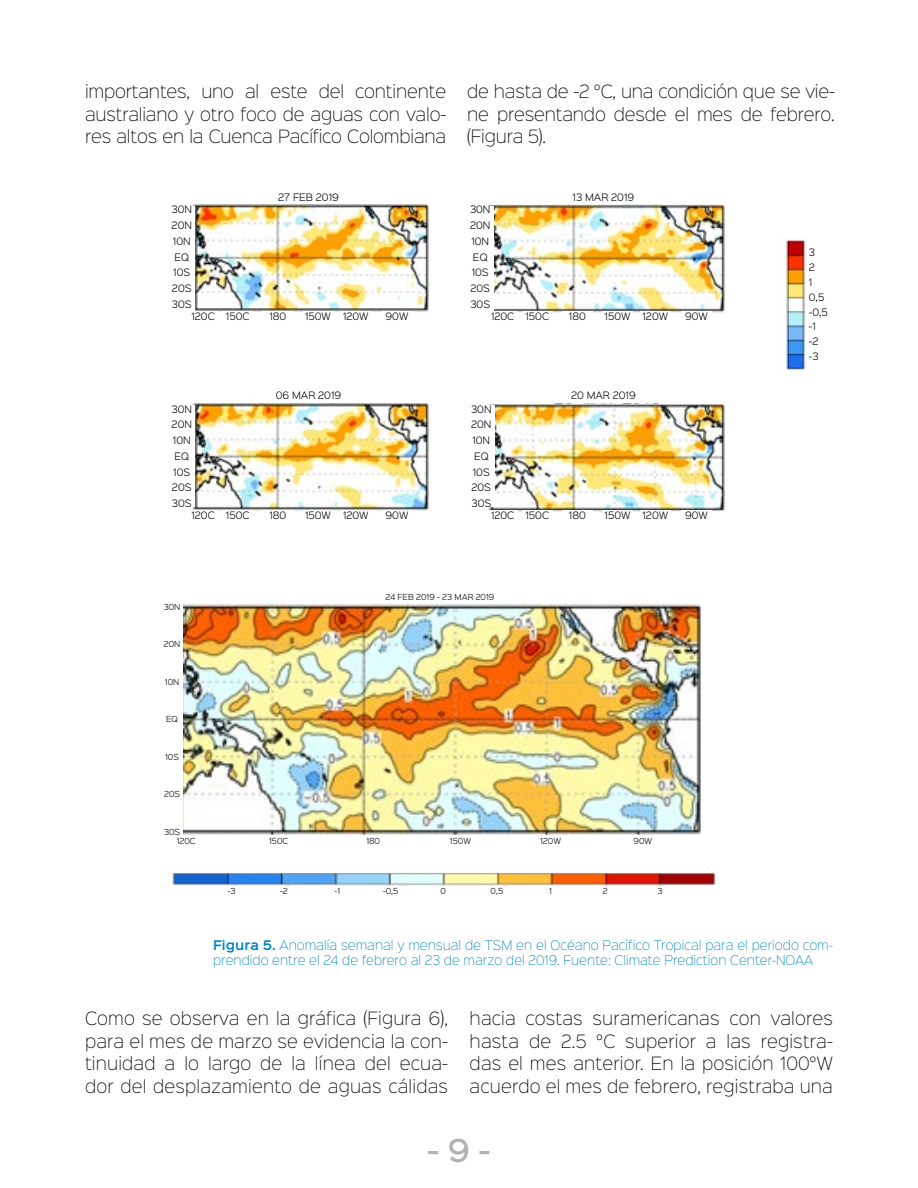
<style>
.page{position:relative;width:918px;height:1188px;background:#fff}
.page>*{position:absolute;margin:0;border:0;box-sizing:border-box;transform-origin:0 0}
.t1{font:500 28.5px "Sinkin Sans 500";color:#b3b2b2}
.t2{font:16.5px/22.5px "Sinkin Sans 200 X Light";letter-spacing:-.005em;color:#000;text-align:justify}
.t3{font:12px/15px "Sinkin Sans 200 X Light";color:#0083c6}
.t4{font:300 9.3px/15.8px "Sinkin Sans 300";color:#000;text-align:center}
.t5{font:300 7.5px/8.6px "Sinkin Sans 300";color:#000}
.s1{font-family:"Sinkin Sans 600";font-weight:600}
</style>
<div class="page">
<img style="left:183px;top:601px;width:518px;height:234px">
<img style="left:192px;top:205px;width:237px;height:107px">
<img style="left:489px;top:205px;width:236px;height:108px">
<img style="left:192px;top:403px;width:238px;height:108px">
<img style="left:489px;top:403px;width:236px;height:109px">
<img style="left:172px;top:872px;width:544px;height:13px">
<div style="left:322px;top:592px;width:236px;height:10px;background:#fff"></div>
<div style="left:169px;top:206px;width:26px;height:106px;background:#fff"></div>
<div style="left:467px;top:206px;width:26px;height:106px;background:#fff"></div>
<div style="left:169px;top:405px;width:26px;height:102px;background:#fff"></div>
<div style="left:468px;top:405px;width:26px;height:102px;background:#fff"></div>
<div style="left:188px;top:311px;width:30px;height:10px;background:#fff"></div>
<div style="left:487px;top:311px;width:31px;height:10px;background:#fff"></div>
<div style="left:188px;top:510px;width:30px;height:10px;background:#fff"></div>
<div style="left:487px;top:510px;width:31px;height:10px;background:#fff"></div>
<div style="left:222px;top:311px;width:31px;height:10px;background:#fff"></div>
<div style="left:522px;top:311px;width:30px;height:10px;background:#fff"></div>
<div style="left:222px;top:510px;width:31px;height:10px;background:#fff"></div>
<div style="left:522px;top:510px;width:30px;height:10px;background:#fff"></div>
<div style="left:263px;top:311px;width:30px;height:10px;background:#fff"></div>
<div style="left:562px;top:311px;width:31px;height:10px;background:#fff"></div>
<div style="left:263px;top:510px;width:30px;height:10px;background:#fff"></div>
<div style="left:562px;top:510px;width:31px;height:10px;background:#fff"></div>
<div style="left:303px;top:311px;width:30px;height:10px;background:#fff"></div>
<div style="left:602px;top:311px;width:31px;height:10px;background:#fff"></div>
<div style="left:303px;top:510px;width:30px;height:10px;background:#fff"></div>
<div style="left:602px;top:510px;width:31px;height:10px;background:#fff"></div>
<div style="left:341px;top:311px;width:30px;height:10px;background:#fff"></div>
<div style="left:640px;top:311px;width:31px;height:10px;background:#fff"></div>
<div style="left:341px;top:510px;width:30px;height:10px;background:#fff"></div>
<div style="left:640px;top:510px;width:31px;height:10px;background:#fff"></div>
<div style="left:382px;top:311px;width:30px;height:10px;background:#fff"></div>
<div style="left:681px;top:311px;width:31px;height:10px;background:#fff"></div>
<div style="left:382px;top:510px;width:30px;height:10px;background:#fff"></div>
<div style="left:681px;top:510px;width:31px;height:10px;background:#fff"></div>
<img style="left:785px;top:239px;width:21px;height:131px">
<p class="t2" style="left:85px;top:79px;width:363px">importantes, uno al este del continente australiano y otro foco de aguas con valo&shy;res altos en la Cuenca Pacífico Colombiana</p>
<p class="t2" style="left:467px;top:79px;width:369px">de hasta de -2 °C, una condición que se vie&shy;ne presentando desde el mes de febrero. (Figura 5).</p>
<p class="t4" style="left:278px;top:188px;width:62px">27 FEB 2019</p>
<p class="t4" style="left:573px;top:188px;width:63px">13 MAR 2019</p>
<p class="t4" style="left:172px;top:201px;width:22px">30N<br>20N<br>10N<br>EQ<br>10S<br>20S<br>30S</p>
<p class="t4" style="left:470px;top:201px;width:22px">30N<br>20N<br>10N<br>EQ<br>10S<br>20S<br>30S</p>
<p class="t4" style="left:191px;top:308px;width:25px">120C</p>
<p class="t4" style="left:491px;top:308px;width:25px">120C</p>
<p class="t4" style="left:226px;top:308px;width:25px">150C</p>
<p class="t4" style="left:525px;top:308px;width:25px">150C</p>
<p class="t4" style="left:269px;top:308px;width:18px">180</p>
<p class="t4" style="left:569px;top:308px;width:18px">180</p>
<p class="t4" style="left:305px;top:308px;width:27px">150W</p>
<p class="t4" style="left:605px;top:308px;width:27px">150W</p>
<p class="t4" style="left:343px;top:308px;width:27px">120W</p>
<p class="t4" style="left:643px;top:308px;width:27px">120W</p>
<p class="t4" style="left:386px;top:308px;width:24px">90W</p>
<p class="t4" style="left:685px;top:308px;width:24px">90W</p>
<p class="t4" style="left:276px;top:387px;width:67px">06 MAR 2019</p>
<p class="t4" style="left:571px;top:387px;width:66px">20 MAR 2019</p>
<p class="t4" style="left:172px;top:400px;width:22px">30N<br>20N<br>10N<br>EQ<br>10S<br>20S<br>30S</p>
<p class="t4" style="left:471px;top:400px;width:22px">30N<br>20N<br>10N<br>EQ<br>10S<br>20S<br>30S</p>
<p class="t4" style="left:191px;top:507px;width:25px">120C</p>
<p class="t4" style="left:491px;top:507px;width:25px">120C</p>
<p class="t4" style="left:226px;top:507px;width:25px">150C</p>
<p class="t4" style="left:525px;top:507px;width:25px">150C</p>
<p class="t4" style="left:269px;top:507px;width:18px">180</p>
<p class="t4" style="left:569px;top:507px;width:18px">180</p>
<p class="t4" style="left:305px;top:507px;width:27px">150W</p>
<p class="t4" style="left:605px;top:507px;width:27px">150W</p>
<p class="t4" style="left:343px;top:507px;width:27px">120W</p>
<p class="t4" style="left:643px;top:507px;width:27px">120W</p>
<p class="t4" style="left:386px;top:507px;width:24px">90W</p>
<p class="t4" style="left:685px;top:507px;width:24px">90W</p>
<p class="t5" style="left:164px;top:602px;width:18px">30N</p>
<p class="t5" style="left:164px;top:640px;width:18px">20N</p>
<p class="t5" style="left:165px;top:677px;width:16px">10N</p>
<p class="t5" style="left:166px;top:715px;width:13px">EQ</p>
<p class="t5" style="left:165px;top:752px;width:15px">10S</p>
<p class="t5" style="left:164px;top:790px;width:17px">20S</p>
<p class="t5" style="left:177px;top:827px;width:20px;text-indent:-13px">30S<br>120C</p>
<p class="t5" style="left:269px;top:836px;width:21px">150C</p>
<p class="t5" style="left:386px;top:592px;width:110px">24 FEB 2019 - 23 MAR 2019</p>
<p class="t5" style="left:366px;top:836px;width:15px">180</p>
<p class="t5" style="left:450px;top:836px;width:23px">150W</p>
<p class="t5" style="left:540px;top:836px;width:22px">120W</p>
<p class="t5" style="left:634px;top:836px;width:20px">90W</p>
<p class="t5" style="left:228px;top:886px;width:9px">-3</p>
<p class="t5" style="left:280px;top:886px;width:9px">-2</p>
<p class="t5" style="left:335px;top:886px;width:7px">-1</p>
<p class="t5" style="left:383px;top:886px;width:17px">-0,5</p>
<p class="t5" style="left:441px;top:886px;width:7px">0</p>
<p class="t5" style="left:491px;top:886px;width:14px">0,5</p>
<p class="t5" style="left:549px;top:886px;width:4px">1</p>
<p class="t5" style="left:603px;top:886px;width:6px">2</p>
<p class="t5" style="left:658px;top:886px;width:7px">3</p>
<p class="t4" style="left:809px;top:245px;width:21px;line-height:14.9px;text-align:left">3<br>2<br>1<br>0,5 -0,5 -1<br>-2 -3</p>
<p class="t3" style="left:213px;top:937px;width:621px"><span class="s1">Figura 5.</span> Anomalía semanal y mensual de TSM en el Océano Pacífico Tropical para el periodo com&shy;prendido entre el 24 de febrero al 23 de marzo del 2019. Fuente: Climate Prediction Center-NOAA</p>
<p class="t2" style="left:85px;top:1006px;width:365px">Como se observa en la gráfica (Figura 6), para el mes de marzo se evidencia la con&shy;tinuidad a lo largo de la línea del ecua&shy;dor del desplazamiento de aguas cálidas</p>
<p class="t2" style="left:470px;top:1006px;width:365px">hacia costas suramericanas con valores hasta de 2.5 °C superior a las registra&shy;das el mes anterior. En la posición 100°W acuerdo el mes de febrero, registraba una</p>
<h1 class="t1" style="left:428px;top:1126px;width:64px">- 9 -</h1>
</div>
